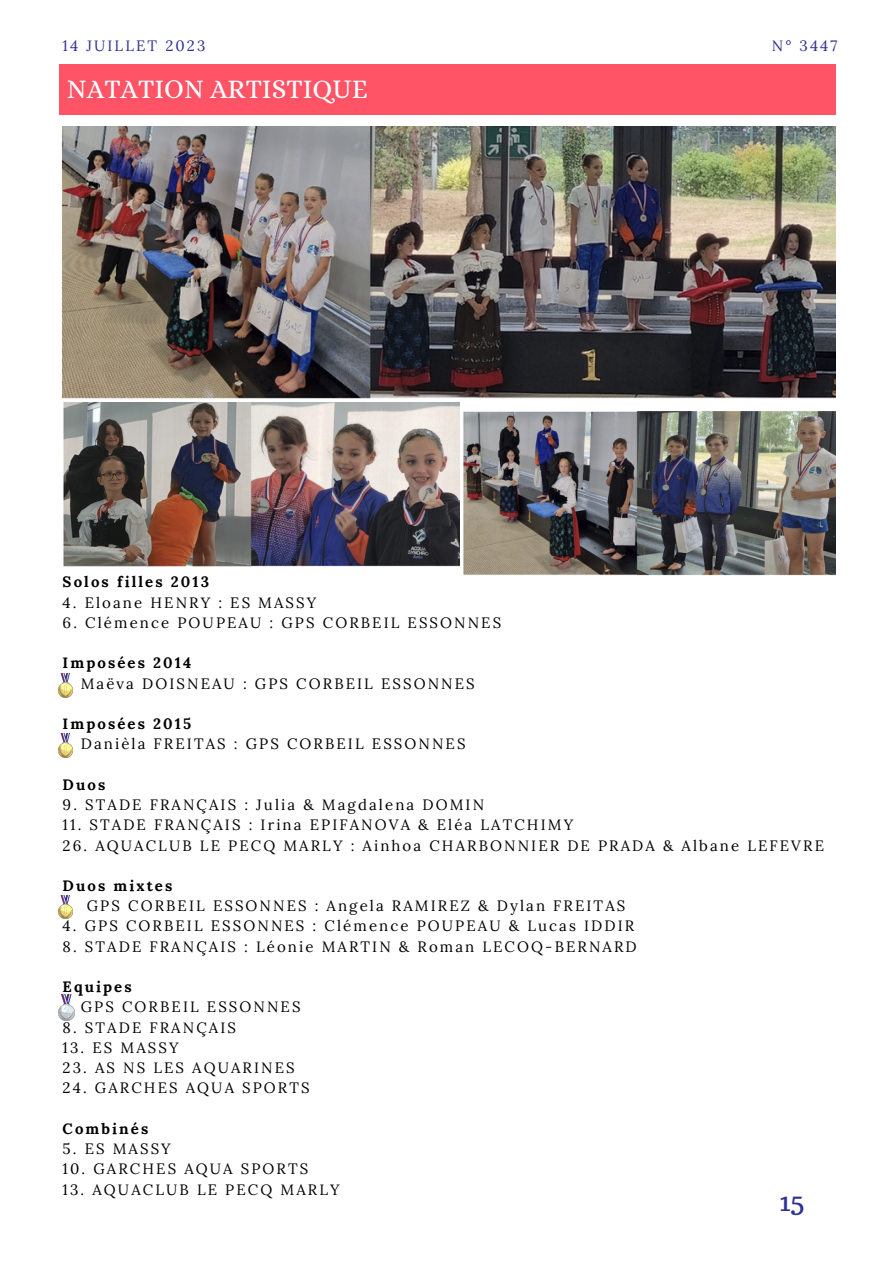
<style>
.page{position:relative;width:893px;height:1264px;background:#fff}
.page>*{position:absolute;margin:0;border:0;box-sizing:border-box;transform-origin:0 0}
.t1{font:27px "Alice";color:#fff}
.t2{font:27px "Trocchi";color:#2e3192}
.t3{font:15px "Lora";letter-spacing:.14em;color:#000}
.t4{font:700 15px "Lora";letter-spacing:.14em;color:#000}
.t5{font:15px "Lora";letter-spacing:.14em;color:#2e3192}
</style>
<div class="page">
<div style="left:59px;top:64px;width:776px;height:51px;background:#ff5366"></div>
<img style="left:58px;top:994px;width:16px;height:26px">
<img style="left:58px;top:895px;width:15px;height:23px">
<img style="left:61px;top:127px;width:774px;height:272px">
<img style="left:63px;top:402px;width:396px;height:164px">
<img style="left:464px;top:411px;width:370px;height:164px">
<img style="left:58px;top:674px;width:15px;height:23px">
<img style="left:58px;top:734px;width:15px;height:23px">
<p class="t5" style="left:63px;top:36px;width:144px">14 JUILLET 2023</p>
<p class="t5" style="left:771px;top:36px;width:67px">N° 3447</p>
<p class="t1" style="left:67px;top:73px;width:302px">NATATION ARTISTIQUE</p>
<p class="t4" style="left:63px;top:572px;width:148px">Solos filles 2013</p>
<p class="t3" style="left:63px;top:592px;width:255px">4. Eloane HENRY : ES MASSY</p>
<p class="t3" style="left:63px;top:612px;width:440px">6. Clémence POUPEAU : GPS CORBEIL ESSONNES</p>
<p class="t4" style="left:63px;top:653px;width:130px">Imposées 2014</p>
<p class="t3" style="left:81px;top:673px;width:395px">Maëva DOISNEAU : GPS CORBEIL ESSONNES</p>
<p class="t4" style="left:63px;top:714px;width:130px">Imposées 2015</p>
<p class="t3" style="left:81px;top:734px;width:386px">Danièla FREITAS : GPS CORBEIL ESSONNES</p>
<p class="t4" style="left:63px;top:774px;width:44px">Duos</p>
<p class="t3" style="left:63px;top:795px;width:423px">9. STADE FRANÇAIS : Julia &amp; Magdalena DOMIN</p>
<p class="t3" style="left:63px;top:815px;width:512px">11. STADE FRANÇAIS : Irina EPIFANOVA &amp; Eléa LATCHIMY</p>
<p class="t3" style="left:63px;top:835px;width:762px">26. AQUACLUB LE PECQ MARLY : Ainhoa CHARBONNIER DE PRADA &amp; Albane LEFEVRE</p>
<p class="t4" style="left:63px;top:875px;width:111px">Duos mixtes</p>
<p class="t3" style="left:87px;top:896px;width:540px">GPS CORBEIL ESSONNES : Angela RAMIREZ &amp; Dylan FREITAS</p>
<p class="t3" style="left:63px;top:916px;width:573px">4. GPS CORBEIL ESSONNES : Clémence POUPEAU &amp; Lucas IDDIR</p>
<p class="t3" style="left:63px;top:936px;width:575px">8. STADE FRANÇAIS : Léonie MARTIN &amp; Roman LECOQ-BERNARD</p>
<p class="t4" style="left:63px;top:977px;width:71px">Equipes</p>
<p class="t3" style="left:81px;top:997px;width:221px">GPS CORBEIL ESSONNES</p>
<p class="t3" style="left:63px;top:1017px;width:175px">8. STADE FRANÇAIS</p>
<p class="t3" style="left:63px;top:1037px;width:117px">13. ES MASSY</p>
<p class="t3" style="left:63px;top:1058px;width:233px">23. AS NS LES AQUARINES</p>
<p class="t3" style="left:63px;top:1078px;width:248px">24. GARCHES AQUA SPORTS</p>
<p class="t4" style="left:63px;top:1118px;width:87px">Combinés</p>
<p class="t3" style="left:63px;top:1138px;width:110px">5. ES MASSY</p>
<p class="t3" style="left:63px;top:1159px;width:247px">10. GARCHES AQUA SPORTS</p>
<p class="t3" style="left:63px;top:1179px;width:278px">13. AQUACLUB LE PECQ MARLY</p>
<p class="t2" style="left:779px;top:1183px;width:27px">15</p>
</div>
